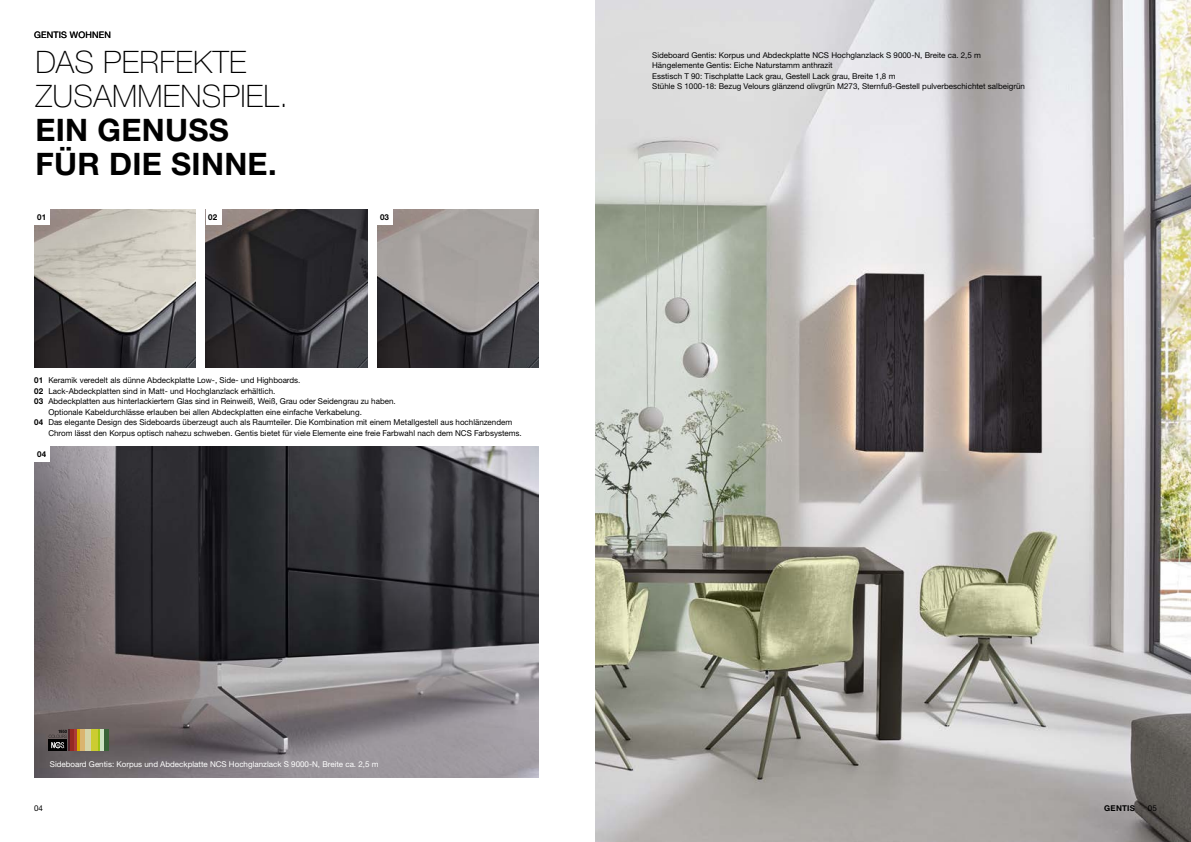
<style>
.page{position:relative;width:1191px;height:842px;background:#fff}
.page>*{position:absolute;margin:0;border:0;box-sizing:border-box;transform-origin:0 0}
.t1{font:100 31px/34px "Helvetica Neue LTW1 G";letter-spacing:.01em;color:#000}
.t2{font:700 31px/34px "Helvetica Neue LTW1 G";letter-spacing:.01em;color:#000}
.t3{font:9px "Helvetica Neue LTW1 G";letter-spacing:.02em;color:#000}
.t4{font:8.1px "Helvetica Neue LTW1 G";color:#000}
.t5{font:700 8.1px "Helvetica Neue LTW1 G";color:#000}
.t6{font:8px/10.5px "Helvetica Neue LTW1 G";color:#000}
.t7{font:8px "Helvetica Neue LTW1 G";color:#fff}
.t8{font:700 8px "Helvetica Neue LTW1 G";letter-spacing:.035em;color:#000}
.s1{font-weight:700}
</style>
<div class="page">
<img style="left:595px;top:0;width:596px;height:842px">
<img style="left:206px;top:210px;width:161px;height:157px">
<img style="left:34px;top:210px;width:161px;height:157px">
<img style="left:377px;top:210px;width:162px;height:157px">
<img style="left:34px;top:446px;width:505px;height:331px">
<div style="left:104px;top:730px;width:5px;height:21px;background:#386337"></div>
<hr style="left:100px;top:730px;width:4px;height:21px;background:#cee4c3">
<hr style="left:97px;top:730px;width:3px;height:21px;background:#a0c515">
<div style="left:91px;top:730px;width:6px;height:21px;background:#cccc31"></div>
<div style="left:85px;top:730px;width:6px;height:21px;background:#d5d4a8"></div>
<div style="left:79px;top:730px;width:6px;height:21px;background:#dab46f"></div>
<hr style="left:77px;top:730px;width:3px;height:21px;background:#d6a800">
<hr style="left:73px;top:730px;width:4px;height:21px;background:#ab3a38">
<div style="left:69px;top:730px;width:5px;height:21px;background:#952823"></div>
<svg style="left:49px;top:730px;width:20px;height:21px"></svg>
<div style="left:206px;top:209px;width:15px;height:16px;background:#fff"></div>
<div style="left:377px;top:209px;width:16px;height:16px;background:#fff"></div>
<div style="left:34px;top:209px;width:16px;height:16px;background:#fff"></div>
<div style="left:34px;top:446px;width:16px;height:16px;background:#fff"></div>
<p class="t3" style="left:34px;top:29px;width:78px">GENTIS WOHNEN</p>
<h1 class="t1" style="left:35px;top:45px;width:254px">DAS PERFEKTE<br>ZUSAMMENSPIEL.</h1>
<h1 class="t2" style="left:35px;top:113px;width:243px">EIN GENUSS<br>FÜR DIE SINNE.</h1>
<p class="t5" style="left:37px;top:212px;width:10px">01</p>
<p class="t5" style="left:208px;top:212px;width:10px">02</p>
<p class="t5" style="left:380px;top:212px;width:10px">03</p>
<p class="t4" style="left:34px;top:375px;width:268px"><span class="s1">01</span> Keramik veredelt als dünne Abdeckplatte Low-, Side- und Highboards.</p>
<p class="t4" style="left:34px;top:386px;width:243px"><span class="s1">02</span> Lack-Abdeckplatten sind in Matt- und Hochglanzlack erhältlich.</p>
<p class="t4" style="left:34px;top:396px;width:363px"><span class="s1">03</span> Abdeckplatten aus hinterlackiertem Glas sind in Reinweiß, Weiß, Grau oder Seidengrau zu haben.</p>
<p class="t4" style="left:48px;top:407px;width:315px">Optionale Kabeldurchlässe erlauben bei allen Abdeckplatten eine einfache Verkabelung.</p>
<p class="t4" style="left:34px;top:417px;width:479px"><span class="s1">04</span> Das elegante Design des Sideboards überzeugt auch als Raumteiler. Die Kombination mit einem Metallgestell aus hochlänzendem</p>
<p class="t4" style="left:48px;top:428px;width:475px">Chrom lässt den Korpus optisch nahezu schweben. Gentis bietet für viele Elemente eine freie Farbwahl nach dem NCS Farbsystems.</p>
<p class="t5" style="left:37px;top:449px;width:10px">04</p>
<p class="t7" style="left:50px;top:759px;width:330px">Sideboard Gentis: Korpus und Abdeckplatte NCS Hochglanzlack S 9000-N, Breite ca. 2,5 m</p>
<p class="t6" style="left:652px;top:50px;width:374px">Sideboard Gentis: Korpus und Abdeckplatte NCS Hochglanzlack S 9000-N, Breite ca. 2,5 m Hängelemente Gentis: Eiche Naturstamm anthrazit<br>Esstisch T 90: Tischplatte Lack grau, Gestell Lack grau, Breite 1,8 m<br>Stühle S 1000-18: Bezug Velours glänzend olivgrün M273, Sternfuß-Gestell pulverbeschichtet salbeigrün</p>
<p class="t6" style="left:34px;top:803px;width:11px">04</p>
<p class="t8" style="left:1104px;top:803px;width:32px">GENTIS</p>
<p class="t6" style="left:1147px;top:803px;width:11px">05</p>
</div>
